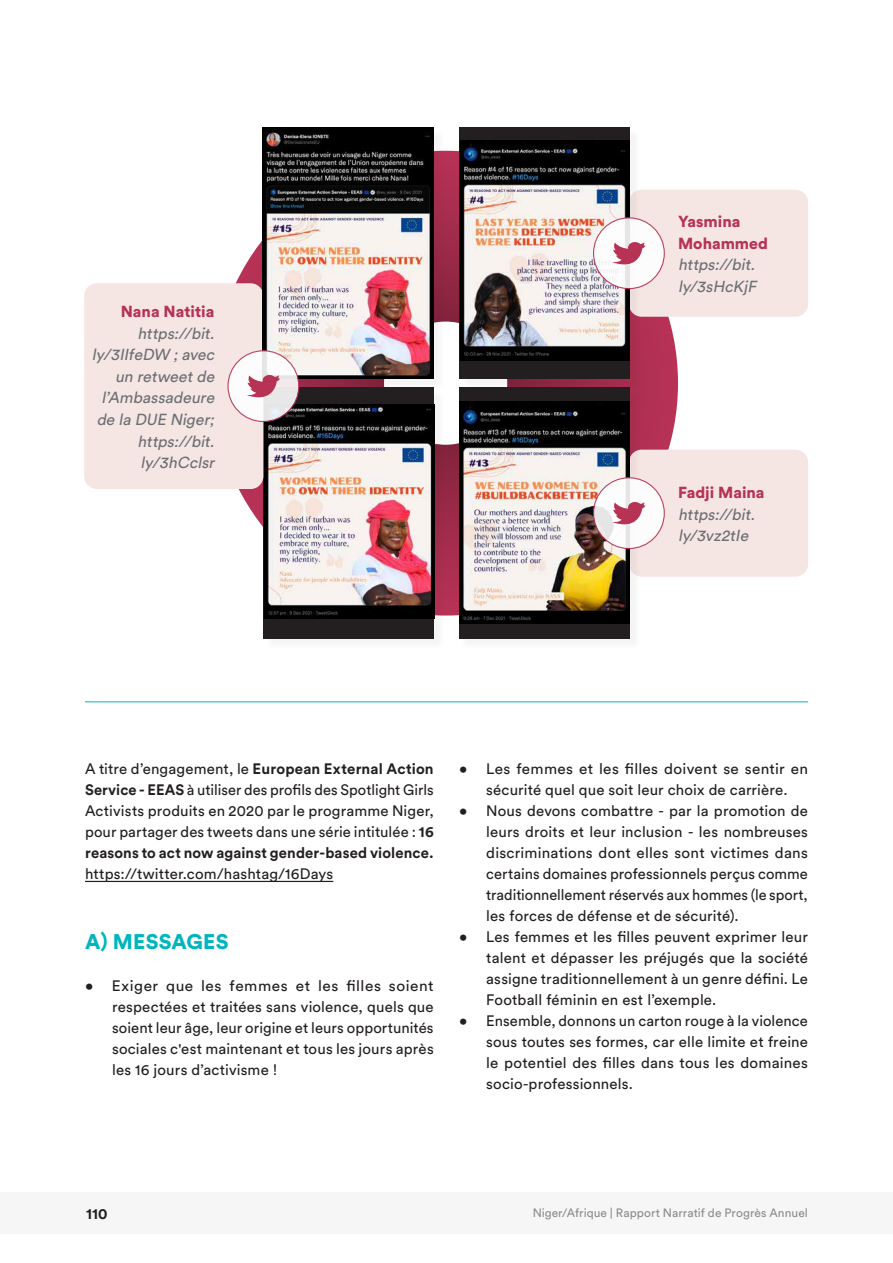
<style>
.page{position:relative;width:893px;height:1263px;background:#fff}
.page>*{position:absolute;margin:0;border:0;box-sizing:border-box;transform-origin:0 0}
.t1{font:900 21px "Circular Std";letter-spacing:.01em;color:#00b6be}
.t2{font:italic 15.9px/21.6px "Circular Std";color:#6d6f71}
.t3{font:900 15.9px/21.6px "Circular Std";color:#b73356}
.t4{font:15px/21px "Circular Std";letter-spacing:.01em;color:#231f20;text-align:justify}
.t5{font:700 15px "Circular Std";color:#231f20}
.t6{font:12px "Circular Std";letter-spacing:.005em;color:#231f20}
.s1{font-weight:700}
</style>
<div class="page">
<div style="left:0;top:1192px;width:893px;height:41px;background:#f6f6f7"></div>
<svg style="left:213px;top:151px;width:465px;height:464px;fill:#b23053"></svg>
<div style="left:384px;top:322px;width:123px;height:123px;background:#fff;border-radius:50%"></div>
<div style="left:265px;top:389px;width:181px;height:261px;background:#231f20;opacity:.05"></div>
<div style="left:263px;top:387px;width:171px;height:252px;background:#231f20"></div>
<img style="left:263px;top:404px;width:171px;height:215px">
<div style="left:629px;top:190px;width:179px;height:127px;background:#f5e6e4;border-radius:13px"></div>
<div style="left:629px;top:450px;width:179px;height:127px;background:#f5e6e4;border-radius:13px"></div>
<div style="left:84px;top:283px;width:179px;height:206px;background:#f5e6e4;border-radius:13px"></div>
<div style="left:461px;top:129px;width:180px;height:261px;background:#231f20;opacity:.05"></div>
<div style="left:459px;top:128px;width:171px;height:251px;background:#231f20"></div>
<img style="left:459px;top:140px;width:171px;height:220px">
<div style="left:264px;top:129px;width:181px;height:261px;background:#231f20;opacity:.05"></div>
<img style="left:263px;top:128px;width:171px;height:251px">
<div style="left:461px;top:389px;width:180px;height:261px;background:#231f20;opacity:.05"></div>
<div style="left:459px;top:387px;width:171px;height:252px;background:#231f20"></div>
<img style="left:459px;top:402px;width:171px;height:221px">
<hr style="left:85px;top:881px;width:248px;height:1px;background:#231f20">
<hr style="left:85px;top:702px;width:723px;height:1px;background:#00b6be">
<div style="left:593px;top:218px;width:71px;height:71px;background:#fff;border-radius:50%"></div>
<div style="left:593px;top:217px;width:72px;height:72px;border:1px solid #b73256;border-radius:50%"></div>
<svg style="left:593px;top:478px;width:71px;height:70px;fill:#fdfcfc"></svg>
<div style="left:593px;top:477px;width:72px;height:72px;border:1px solid #b73256;border-radius:50%"></div>
<svg style="left:228px;top:351px;width:71px;height:70px;fill:#fdfcfc"></svg>
<div style="left:227px;top:350px;width:72px;height:72px;border:1px solid #b73256;border-radius:50%"></div>
<svg style="left:612px;top:240px;width:34px;height:30px"></svg>
<svg style="left:612px;top:499px;width:34px;height:31px"></svg>
<svg style="left:247px;top:372px;width:33px;height:31px"></svg>
<p class="t3" style="left:121px;top:300px;width:95px">Nana Natitia</p>
<p class="t2" style="left:92px;top:322px;width:127px;text-align:right">https://bit. ly/3IIfeDW ;avec un retweetde l’Ambassadeure de la DUE Niger; https://bit. ly/3hCclsr</p>
<p class="t3" style="left:678px;top:210px;width:92px">Yasmina<br>Mohammed</p>
<p class="t2" style="left:678px;top:254px;width:83px">https://bit. ly/3sHcKj F</p>
<p class="t3" style="left:678px;top:481px;width:88px">Fadji Maina</p>
<p class="t2" style="left:678px;top:503px;width:82px">https://bit. ly/3vz2tIe</p>
<p class="t4" style="left:85px;top:757px;width:350px">A titre d’engagement, le <span class="s1">European External Action Service - EEAS</span> à utiliser des profils des Spotlight Girls Activists produits en 2020 par le programme Niger, pour partager des tweets dans une série intitulée : <span class="s1">16 reasons to act now against gender-based violence.</span></p>
<p class="t4" style="left:85px;top:862px;width:250px">https://twitter.com/hashtag/16Days</p>
<h1 class="t1" style="left:85px;top:928px;width:145px">A) MESSAGES</h1>
<p class="t4" style="left:112px;top:975px;width:323px;text-indent:-27px">• Exiger que les femmes et les filles soient respectées et traitées sans violence, quels que soient leur âge, leur origine et leurs opportunités sociales c'est maintenant et tous les jours après les 16 jours d’activisme !</p>
<p class="t4" style="left:459px;top:757px;width:350px;text-align:center">• Les femmes et les filles doivent se sentir en sécurité quel que soit leur choix de carrière.</p>
<p class="t4" style="left:486px;top:799px;width:323px;text-indent:-27px">• Nous devons combattre - par la promotion de leurs droits et leur inclusion - les nombreuses discriminations dont elles sont victimes dans certains domaines professionnels perçus comme traditionnellement réservés aux hommes (le sport, les forces de défense et de sécurité).</p>
<p class="t4" style="left:486px;top:925px;width:323px;text-indent:-27px">• Les femmes et les filles peuvent exprimer leur talent et dépasser les préjugés que la société assigne traditionnellement à un genre défini. Le Football féminin en est l’exemple.</p>
<p class="t4" style="left:486px;top:1009px;width:323px;text-indent:-27px">• Ensemble, donnons un carton rouge à la violence sous toutes ses formes, car elle limite et freine le potentiel des filles dans tous les domaines socio-professionnels.</p>
<p class="t5" style="left:86px;top:1203px;width:23px">110</p>
<p class="t6" style="left:532px;top:1206px;width:277px">Niger/Afrique | Rapport Narratif de Progrès Annuel</p>
</div>
